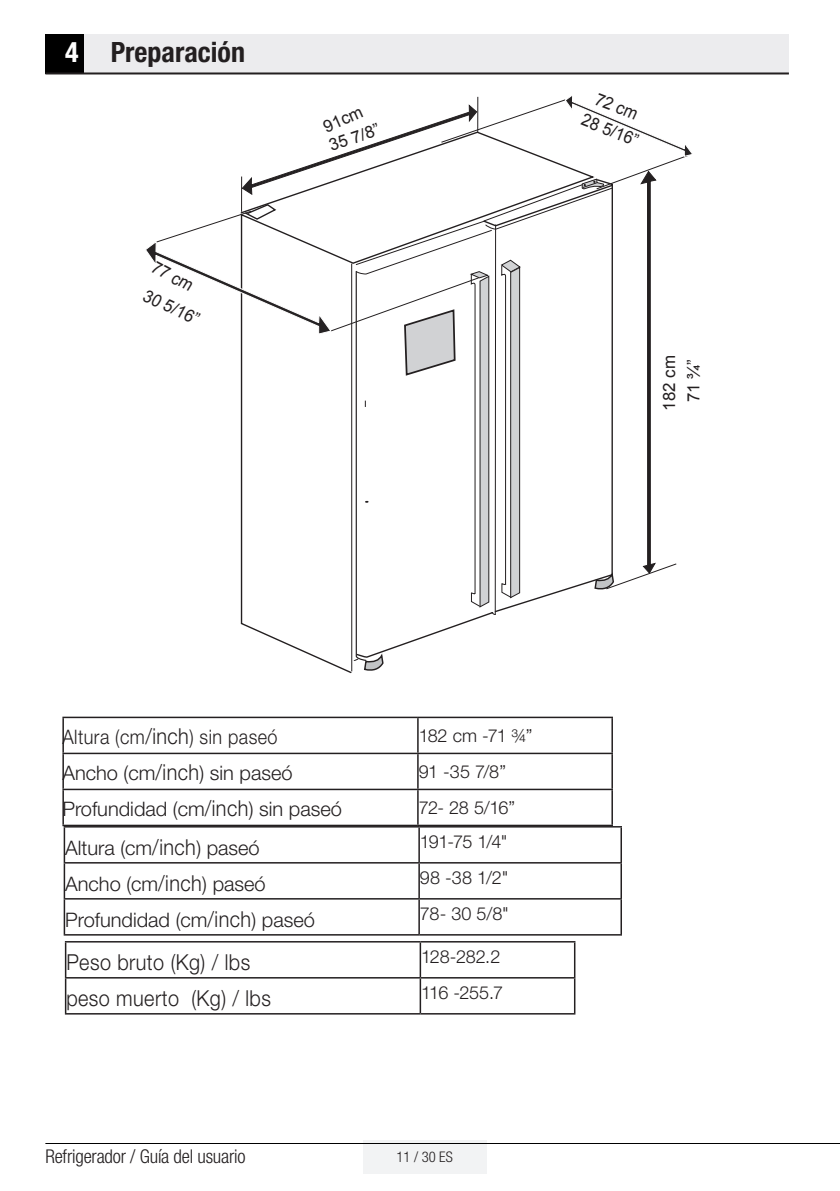
<style>
.page{position:relative;width:840px;height:1191px;background:#fff}
.page>*{position:absolute;margin:0;border:0;box-sizing:border-box;transform-origin:0 0}
.Unite_Baslik{font:700 condensed 28px "Helvetica Neue LT Pro";color:#231f20}
.Teknik_Tablo__10pt{font:300 22px "Helvetica Neue LT Pro";letter-spacing:.02em;color:#231f20;scale:.9 1}
.Teknik_Tablo__10pt-2{font:300 20px "Helvetica Neue LT Pro";color:#231f20}
.Teknik_Tablo__10pt-3{font:300 20px "Helvetica Neue LT Pro";letter-spacing:.025em;color:#231f20;scale:.9 1}
.t1{font:300 condensed 19px "Helvetica Neue LT Pro";letter-spacing:-.01em;color:#231f20}
.Girintili_Yazi__10pt{font:300 18px "Helvetica Neue LT Pro";letter-spacing:-.025em;color:#231f20}
.t2{font:17.4px "Arial";color:#231f20;scale:.93 1}
.t3{font:16.8px/24px "Arial";color:#231f20;text-align:center}
.t4{font:300 condensed 14.6px "Helvetica Neue LT Pro";color:#231f20}
.s1{color:#fff}
.s2{font-size:22px}
</style>
<div class="page">
<div style="left:363px;top:1140px;width:123px;height:33px;background:#f2f3f4"></div>
<hr style="left:45px;top:1143px;width:794px;height:1px;background:#000">
<div style="left:45px;top:34px;width:40px;height:40px;background:#000"></div>
<div style="left:85px;top:34px;width:703px;height:40px;background:#ececee"></div>
<hr style="left:45px;top:72px;width:743px;height:2px;background:#231f20">
<hr style="left:62px;top:716px;width:355px;height:2px;background:#231f20">
<hr style="left:417px;top:716px;width:195px;height:2px;background:#231f20">
<hr style="left:62px;top:752px;width:355px;height:2px;background:#231f20">
<hr style="left:417px;top:752px;width:195px;height:2px;background:#231f20">
<hr style="left:62px;top:788px;width:355px;height:2px;background:#231f20">
<hr style="left:417px;top:788px;width:195px;height:2px;background:#231f20">
<hr style="left:62px;top:824px;width:355px;height:2px;background:#231f20">
<hr style="left:417px;top:824px;width:195px;height:2px;background:#231f20">
<hr style="left:62px;top:718px;width:2px;height:34px;background:#231f20">
<hr style="left:62px;top:754px;width:2px;height:34px;background:#231f20">
<hr style="left:62px;top:790px;width:2px;height:34px;background:#231f20">
<hr style="left:417px;top:718px;width:1px;height:34px;background:#231f20">
<hr style="left:611px;top:718px;width:1px;height:34px;background:#231f20">
<hr style="left:417px;top:754px;width:1px;height:34px;background:#231f20">
<hr style="left:611px;top:754px;width:1px;height:34px;background:#231f20">
<hr style="left:417px;top:790px;width:1px;height:34px;background:#231f20">
<hr style="left:611px;top:790px;width:1px;height:34px;background:#231f20">
<hr style="left:64px;top:826px;width:355px;height:1px;background:#231f20">
<hr style="left:419px;top:826px;width:202px;height:1px;background:#231f20">
<hr style="left:64px;top:862px;width:355px;height:1px;background:#231f20">
<hr style="left:419px;top:862px;width:202px;height:1px;background:#231f20">
<hr style="left:64px;top:898px;width:355px;height:1px;background:#231f20">
<hr style="left:419px;top:898px;width:202px;height:1px;background:#231f20">
<hr style="left:64px;top:934px;width:355px;height:1px;background:#231f20">
<hr style="left:419px;top:934px;width:202px;height:1px;background:#231f20">
<hr style="left:64px;top:827px;width:1px;height:35px;background:#231f20">
<hr style="left:64px;top:863px;width:1px;height:35px;background:#231f20">
<hr style="left:64px;top:899px;width:1px;height:35px;background:#231f20">
<hr style="left:418px;top:827px;width:1px;height:35px;background:#231f20">
<hr style="left:620px;top:827px;width:1px;height:35px;background:#231f20">
<hr style="left:418px;top:863px;width:1px;height:35px;background:#231f20">
<hr style="left:620px;top:863px;width:1px;height:35px;background:#231f20">
<hr style="left:418px;top:899px;width:1px;height:35px;background:#231f20">
<hr style="left:620px;top:899px;width:1px;height:35px;background:#231f20">
<hr style="left:65px;top:941px;width:355px;height:1px;background:#231f20">
<hr style="left:420px;top:941px;width:155px;height:1px;background:#231f20">
<hr style="left:65px;top:977px;width:355px;height:1px;background:#231f20">
<hr style="left:420px;top:977px;width:155px;height:1px;background:#231f20">
<hr style="left:65px;top:1013px;width:355px;height:1px;background:#231f20">
<hr style="left:420px;top:1013px;width:155px;height:1px;background:#231f20">
<hr style="left:65px;top:942px;width:1px;height:35px;background:#231f20">
<hr style="left:65px;top:978px;width:1px;height:35px;background:#231f20">
<hr style="left:419px;top:942px;width:2px;height:35px;background:#231f20">
<hr style="left:573px;top:942px;width:2px;height:35px;background:#231f20">
<hr style="left:419px;top:978px;width:2px;height:35px;background:#231f20">
<hr style="left:573px;top:978px;width:2px;height:35px;background:#231f20">
<svg style="left:146px;top:96px;width:546px;height:575px"></svg>
<p class="Unite_Baslik" style="left:65px;top:35px;width:181px"><span class="s1">4</span> Preparación</p>
<p class="t2" style="left:158px;top:255px;width:49px;rotate:28deg">77 cm</p>
<p class="t2" style="left:149px;top:284px;width:66px;rotate:25deg">30 5/16”</p>
<p class="t3" style="left:319px;top:117px;width:43px;rotate:-24deg">91cm</p>
<p class="t3" style="left:325px;top:134px;width:54px;rotate:-19deg">35 7/8”</p>
<p class="t2" style="left:599px;top:88px;width:49px;rotate:21deg">72 cm</p>
<p class="t2" style="left:586px;top:108px;width:66px;rotate:22deg">28 5/16”</p>
<p class="t3" style="left:657px;top:411px;width:57px;rotate:-90deg">182 cm<br>71 ¾”</p>
<p class="Teknik_Tablo__10pt-3" style="left:62px;top:724px;width:240px">Altura (cm<span class="s2">/inch</span>) sin paseó</p>
<p class="Teknik_Tablo__10pt-2" style="left:62px;top:761px;width:231px">Ancho (cm<span class="s2">/inch</span>) sin paseó</p>
<p class="Teknik_Tablo__10pt-2" style="left:62px;top:797px;width:281px">Profundidad (cm<span class="s2">/inch</span>) sin paseó</p>
<p class="Teknik_Tablo__10pt-2" style="left:65px;top:835px;width:196px">Altura (cm<span class="s2">/inch</span>) paseó</p>
<p class="Girintili_Yazi__10pt" style="left:419px;top:830px;width:89px">191-75 1/4"</p>
<p class="Teknik_Tablo__10pt-2" style="left:65px;top:871px;width:202px">Ancho (cm<span class="s2">/inch</span>) paseó</p>
<p class="Girintili_Yazi__10pt" style="left:419px;top:866px;width:90px">98 -38 1/2"</p>
<p class="Teknik_Tablo__10pt-2" style="left:65px;top:907px;width:251px">Profundidad (cm<span class="s2">/inch</span>) paseó</p>
<p class="Girintili_Yazi__10pt" style="left:419px;top:902px;width:90px">78- 30 5/8"</p>
<p class="Teknik_Tablo__10pt" style="left:66px;top:948px;width:206px">Peso bruto (Kg) / lbs</p>
<p class="Girintili_Yazi__10pt" style="left:421px;top:945px;width:81px">128-282.2</p>
<p class="Teknik_Tablo__10pt" style="left:66px;top:984px;width:229px">peso muerto (Kg) / lbs</p>
<p class="Girintili_Yazi__10pt" style="left:421px;top:981px;width:84px">116 -255.7</p>
<p class="Girintili_Yazi__10pt" style="left:418px;top:724px;width:115px">182 cm -71 ¾”</p>
<p class="Girintili_Yazi__10pt" style="left:418px;top:760px;width:89px">91 -35 7/8”</p>
<p class="Girintili_Yazi__10pt" style="left:418px;top:796px;width:98px">72- 28 5/16”</p>
<p class="t1" style="left:45px;top:1144px;width:201px">Refrigerador / Guía del usuario</p>
<p class="t4" style="left:396px;top:1148px;width:58px">11 / 30 ES</p>
</div>
